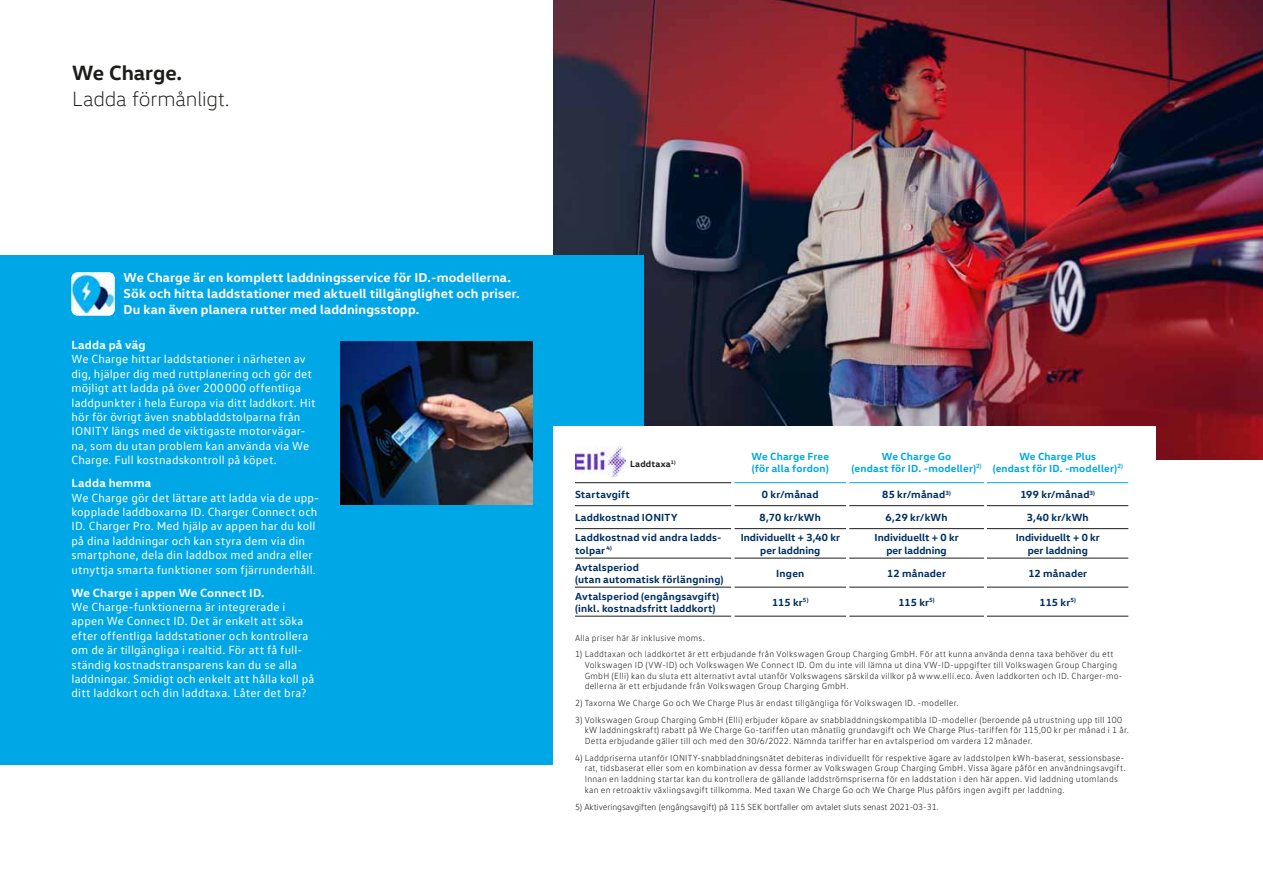
<style>
.page{position:relative;width:1263px;height:893px;background:#fff}
.page>*{position:absolute;margin:0;border:0;box-sizing:border-box;transform-origin:0 0}
.t1{font:300 21px "VW Head";letter-spacing:-.005em;color:#1d1d1b}
.t2{font:700 21px "VW Head";letter-spacing:-.005em;color:#1d1d1b}
.t3{font:700 13.2px/16.2px "VW Head";letter-spacing:.015em;color:#fff}
.t4{font:12px/14.4px "VW Text";letter-spacing:.015em;color:#fff}
.t5{font:700 12px "VW Head";letter-spacing:.015em;color:#fff}
.t6{font:700 10.5px/12.1px "VW Head";letter-spacing:.02em;color:#003060}
.t7{font:700 10.5px/12.1px "VW Head";letter-spacing:.02em;color:#00a7e7;text-align:center}
.t8{font:700 10.5px/12.6px "VW Head";color:#003060;text-align:center}
.t9{font:700 9.15px "VW Head";letter-spacing:.025em;color:#1d1d1b}
.t10{font:300 9px/10.8px "VW Text";letter-spacing:.025em;color:#1d1d1b}
.t11{font:300 9px "VW Text";color:#1d1d1b}
</style>
<div class="page">
<img style="left:553px;top:0;width:710px;height:459px">
<div style="left:0;top:255px;width:644px;height:510px;background:#00a7e7"></div>
<img style="left:72px;top:272px;width:43px;height:43px;border-radius:6px">
<img style="left:341px;top:341px;width:191px;height:164px">
<div style="left:553px;top:426px;width:603px;height:406px;background:#fff"></div>
<hr style="left:575px;top:482px;width:156px;height:1px;background:#1d1d1b">
<hr style="left:575px;top:505px;width:156px;height:1px;background:#1d1d1b">
<hr style="left:734px;top:505px;width:112px;height:1px;background:#1d1d1b">
<hr style="left:849px;top:505px;width:135px;height:1px;background:#1d1d1b">
<hr style="left:987px;top:505px;width:141px;height:1px;background:#1d1d1b">
<hr style="left:575px;top:587px;width:156px;height:1px;background:#1d1d1b">
<hr style="left:734px;top:587px;width:112px;height:1px;background:#1d1d1b">
<hr style="left:849px;top:587px;width:135px;height:1px;background:#1d1d1b">
<hr style="left:987px;top:587px;width:141px;height:1px;background:#1d1d1b">
<hr style="left:575px;top:616px;width:156px;height:1px;background:#1d1d1b">
<hr style="left:734px;top:616px;width:112px;height:1px;background:#1d1d1b">
<hr style="left:849px;top:616px;width:135px;height:1px;background:#1d1d1b">
<hr style="left:987px;top:616px;width:141px;height:1px;background:#1d1d1b">
<hr style="left:575px;top:528px;width:156px;height:1px;background:#1d1d1b">
<hr style="left:734px;top:528px;width:112px;height:1px;background:#1d1d1b">
<hr style="left:849px;top:528px;width:135px;height:1px;background:#1d1d1b">
<hr style="left:987px;top:528px;width:141px;height:1px;background:#1d1d1b">
<hr style="left:575px;top:558px;width:156px;height:1px;background:#1d1d1b">
<hr style="left:734px;top:558px;width:112px;height:1px;background:#1d1d1b">
<hr style="left:849px;top:558px;width:135px;height:1px;background:#1d1d1b">
<hr style="left:987px;top:558px;width:141px;height:1px;background:#1d1d1b">
<hr style="left:734px;top:482px;width:112px;height:1px;background:#00a7e7">
<hr style="left:849px;top:482px;width:135px;height:1px;background:#00a7e7">
<hr style="left:987px;top:482px;width:141px;height:1px;background:#00a7e7">
<img style="left:575px;top:446px;width:51px;height:31px">
<h1 class="t2" style="left:72px;top:65px;width:112px">We Charge.</h1>
<h1 class="t1" style="left:72px;top:91px;width:159px">Ladda förmånligt.</h1>
<h2 class="t3" style="left:124px;top:271px;width:398px">We Charge är en komplett laddningsservice för ID.-modellerna.<br>Sök och hitta laddstationer med aktuell tillgänglighet och priser.<br>Du kan även planera rutter med laddningsstopp.</h2>
<h3 class="t5" style="left:72px;top:340px;width:75px">Ladda på väg</h3>
<p class="t4" style="left:72px;top:353px;width:245px">We Charge hittar laddstationer i närheten av dig, hjälper dig med ruttplanering och gör det möjligt att ladda på över 200 000 offentliga laddpunkter i hela Europa via ditt laddkort. Hit hör för övrigt även snabbladdstolparna från IONITY längs med de viktigaste motorvägar&shy;na, som du utan problem kan använda via We Charge. Full kostnadskontroll på köpet.</p>
<h3 class="t5" style="left:72px;top:479px;width:81px">Ladda hemma</h3>
<p class="t4" style="left:72px;top:492px;width:249px">We Charge gör det lättare att ladda via de upp&shy;kopplade laddboxarna ID. Charger Connect och ID. Charger Pro. Med hjälp av appen har du koll på dina laddningar och kan styra dem via din smartphone, dela din laddbox med andra eller utnyttja smarta funktioner som fjärrunderhåll.</p>
<h3 class="t5" style="left:72px;top:588px;width:195px">We Charge i appen We Connect ID.</h3>
<p class="t4" style="left:72px;top:601px;width:244px">We Charge-funktionerna är integrerade i appen We Connect ID. Det är enkelt att söka efter offentliga laddstationer och kontrollera om de är tillgängliga i realtid. För att få full&shy;ständig kostnadstransparens kan du se alla laddningar. Smidigt och enkelt att hålla koll på ditt laddkort och din laddtaxa. Låter det bra?</p>
<p class="t9" style="left:630px;top:460px;width:47px">Laddtaxa<sup>1)</sup></p>
<p class="t7" style="left:751px;top:451px;width:79px;text-align:left">We Charge Free (för alla fordon)</p>
<p class="t7" style="left:851px;top:451px;width:132px">We Charge Go<br>(endast för ID. -modeller)<sup>2)</sup></p>
<p class="t7" style="left:993px;top:451px;width:132px">We Charge Plus<br>(endast för ID. -modeller)<sup>2)</sup></p>
<p class="t6" style="left:575px;top:490px;width:56px">Startavgift</p>
<p class="t6" style="left:762px;top:490px;width:58px">0 kr/månad</p>
<p class="t6" style="left:882px;top:490px;width:70px">85 kr/månad<sup>3)</sup></p>
<p class="t6" style="left:1020px;top:490px;width:76px">199 kr/månad<sup>3)</sup></p>
<p class="t6" style="left:575px;top:513px;width:104px">Laddkostnad IONITY</p>
<p class="t6" style="left:759px;top:513px;width:63px">8,70 kr/kWh</p>
<p class="t6" style="left:886px;top:513px;width:63px">6,29 kr/kWh</p>
<p class="t6" style="left:1027px;top:513px;width:63px">3,40 kr/kWh</p>
<p class="t6" style="left:575px;top:532px;width:148px;line-height:12.6px">Laddkostnad vid andra ladds&shy;tolpar <sup>4)</sup></p>
<p class="t8" style="left:741px;top:532px;width:101px">Individuellt + 3,40 kr per laddning</p>
<p class="t8" style="left:875px;top:532px;width:86px">Individuellt + 0 kr per laddning</p>
<p class="t8" style="left:1016px;top:532px;width:86px">Individuellt + 0 kr per laddning</p>
<p class="t6" style="left:575px;top:562px;width:150px">Avtalsperiod<br>(utan automatisk förlängning)</p>
<p class="t6" style="left:776px;top:568px;width:30px">Ingen</p>
<p class="t6" style="left:887px;top:568px;width:60px">12 månader</p>
<p class="t6" style="left:1028px;top:568px;width:60px">12 månader</p>
<p class="t6" style="left:575px;top:591px;width:146px">Avtalsperiod (engångsavgift) (inkl. kostnadsfritt laddkort)</p>
<p class="t6" style="left:772px;top:597px;width:38px">115 kr<sup>5)</sup></p>
<p class="t6" style="left:898px;top:597px;width:38px">115 kr<sup>5)</sup></p>
<p class="t6" style="left:1039px;top:597px;width:38px">115 kr<sup>5)</sup></p>
<p class="t10" style="left:575px;top:633px;width:131px">Alla priser här är inklusive moms.</p>
<p class="t10" style="left:585px;top:650px;width:539px;text-indent:-10px">1) Laddtaxan och laddkortet är ett erbjudande från Volkswagen Group Charging GmbH. För att kunna använda denna taxa behöver du ett Volkswagen ID (VW-ID) och Volkswagen We Connect ID. Om du inte vill lämna ut dina VW-ID-uppgifter till Volkswagen Group Charging GmbH (Elli) kan du sluta ett alternativt avtal utanför Volkswagens särskilda villkor på www.elli.eco. Även laddkorten och ID. Charger-mo&shy;dellerna är ett erbjudande från Volkswagen Group Charging GmbH.</p>
<p class="t10" style="left:575px;top:698px;width:385px">2) Taxorna We Charge Go och We Charge Plus är endast tillgängliga för Volkswagen ID. -modeller.</p>
<p class="t10" style="left:585px;top:715px;width:546px;text-indent:-10px">3) Volkswagen Group Charging GmbH (Elli) erbjuder köpare av snabbladdningskompatibla ID-modeller (beroende på utrustning upp till 100 kW laddningskraft) rabatt på We Charge Go-tariffen utan månatlig grundavgift och We Charge Plus-tariffen för 115,00 kr per månad i 1 år.<br>Detta erbjudande gäller till och med den 30/6/2022. Nämnda tariffer har en avtalsperiod om vardera 12 månader.</p>
<p class="t10" style="left:585px;top:753px;width:542px;text-indent:-10px">4) Laddpriserna utanför IONITY-snabbladdningsnätet debiteras individuellt för respektive ägare av laddstolpen kWh-baserat, sessionsbase&shy;rat, tidsbaserat eller som en kombination av dessa former av Volkswagen Group Charging GmbH. Vissa ägare påför en användningsavgift.<br>Innan en laddning startar kan du kontrollera de gällande laddströmspriserna för en laddstation i den här appen. Vid laddning utomlands kan en retroaktiv växlingsavgift tillkomma. Med taxan We Charge Go och We Charge Plus påförs ingen avgift per laddning.</p>
<p class="t11" style="left:575px;top:803px;width:365px">5) Aktiveringsavgiften (engångsavgift) på 115 SEK bortfaller om avtalet sluts senast 2021-03-31.</p>
</div>
